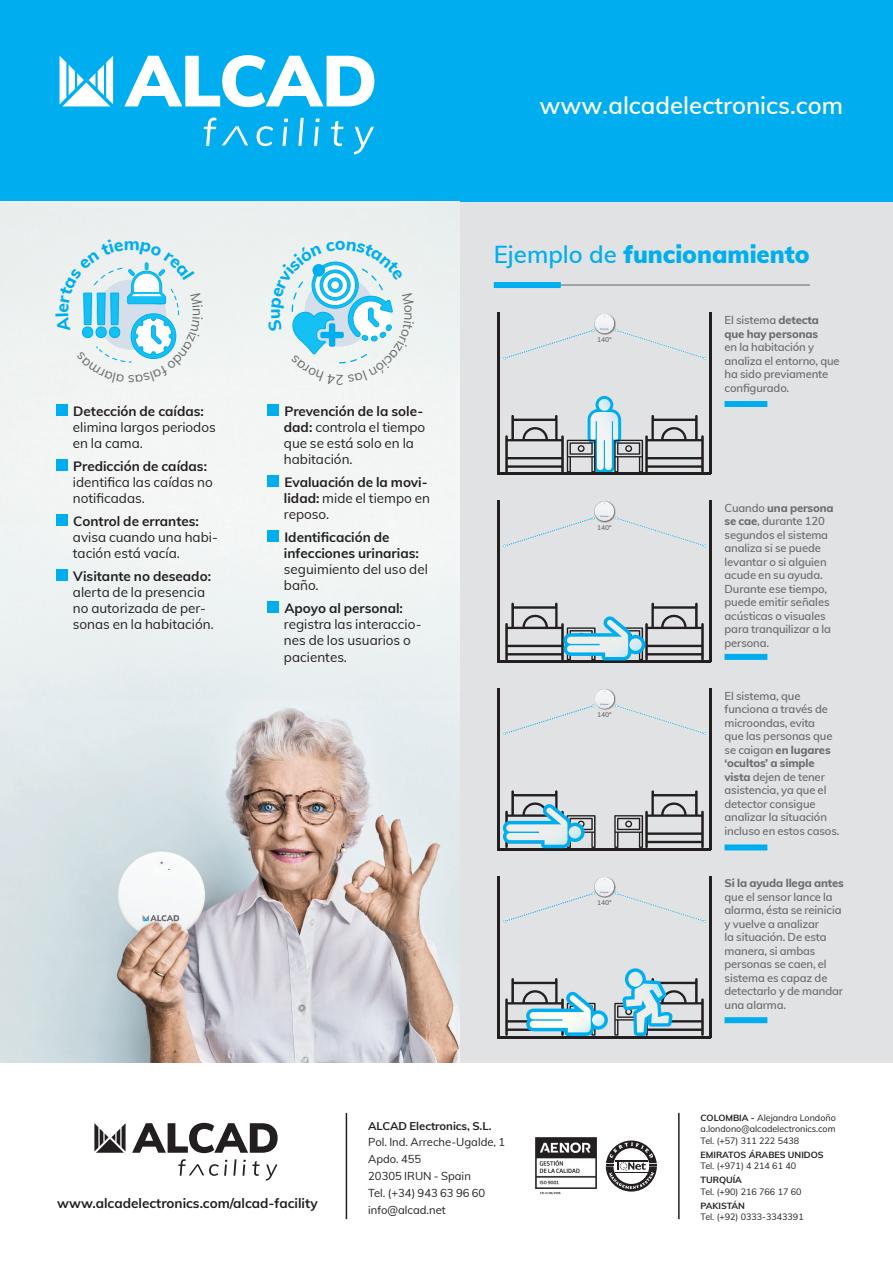
<style>
.page{position:relative;width:893px;height:1263px;background:#fff}
.page>*{position:absolute;margin:0;border:0;box-sizing:border-box;transform-origin:0 0}
.t1{font:600 24px "Muli";color:#fff}
.t2{font:900 24px "Muli";color:#00aeef}
.t3{font:13.95px "Muli";color:#6c6d70}
.t4{font:13.5px/16.2px "Muli";color:#231f20}
.t5{font:700 13.5px/16.2px "Muli";color:#231f20}
.t6{font:600 11.25px/13.5px "Muli";letter-spacing:-.01em;color:#6c6d70}
.t7{font:11.25px/17px "Muli";color:#231f20}
.t8{font:800 11.25px/13.5px "Muli";letter-spacing:-.01em;color:#6c6d70}
.t9{font:700 11.25px "Muli";color:#231f20}
.t10{font:9px/11.2px "Muli";letter-spacing:-.005em;color:#231f20;text-align:justify}
.t11{font:700 9px "Muli";letter-spacing:-.005em;color:#231f20}
.t12{font:600 6.75px "Muli";color:#6c6d70}
.s1{font-weight:700}
.s2{font-weight:400}
.s3{font-weight:600}
.s4{font-weight:800}
</style>
<div class="page">
<div style="left:0;top:202px;width:893px;height:860px;background:#e1e2e4"></div>
<div style="left:0;top:0;width:893px;height:202px;background:#00aeef"></div>
<svg style="left:60px;top:56px;width:53px;height:50px"></svg>
<svg style="left:124px;top:55px;width:250px;height:52px"></svg>
<svg style="left:204px;top:118px;width:12px;height:28px"></svg>
<svg style="left:257px;top:126px;width:16px;height:20px"></svg>
<svg style="left:282px;top:119px;width:6px;height:27px"></svg>
<svg style="left:298px;top:118px;width:6px;height:28px"></svg>
<svg style="left:314px;top:119px;width:6px;height:27px"></svg>
<svg style="left:331px;top:121px;width:12px;height:25px"></svg>
<svg style="left:354px;top:127px;width:20px;height:28px"></svg>
<svg style="left:222px;top:126px;width:26px;height:19px"></svg>
<hr style="left:346px;top:1113px;width:1px;height:106px;background:#231f20">
<hr style="left:678px;top:1113px;width:2px;height:106px;background:#231f20">
<img style="left:536px;top:1138px;width:60px;height:51px">
<svg style="left:540px;top:1192px;width:20px;height:2px"></svg>
<svg style="left:94px;top:1123px;width:32px;height:30px"></svg>
<svg style="left:132px;top:1123px;width:146px;height:30px"></svg>
<svg style="left:233px;top:1159px;width:3px;height:17px"></svg>
<svg style="left:242px;top:1160px;width:4px;height:16px"></svg>
<svg style="left:252px;top:1161px;width:8px;height:15px"></svg>
<svg style="left:266px;top:1164px;width:12px;height:17px"></svg>
<svg style="left:178px;top:1159px;width:49px;height:17px"></svg>
<svg style="left:606px;top:1140px;width:51px;height:51px"></svg>
<div style="left:724px;top:401px;width:43px;height:6px;background:#00aeef"></div>
<div style="left:724px;top:654px;width:43px;height:6px;background:#00aeef"></div>
<div style="left:724px;top:844px;width:43px;height:6px;background:#00aeef"></div>
<div style="left:724px;top:1017px;width:43px;height:6px;background:#00aeef"></div>
<hr style="left:503px;top:284px;width:307px;height:2px;background:#6c6d70">
<div style="left:494px;top:282px;width:67px;height:6px;background:#00aeef"></div>
<svg style="left:505px;top:396px;width:199px;height:77px"></svg>
<hr style="left:498px;top:473px;width:213px;height:2px;background:#231f20">
<hr style="left:498px;top:313px;width:2px;height:161px;background:#231f20">
<hr style="left:709px;top:313px;width:2px;height:161px;background:#231f20">
<img style="left:594px;top:314px;width:22px;height:21px">
<svg style="left:503px;top:329px;width:92px;height:31px"></svg>
<svg style="left:615px;top:329px;width:91px;height:31px"></svg>
<img style="left:595px;top:314px;width:19px;height:19px;border-radius:10px">
<hr style="left:498px;top:661px;width:213px;height:2px;background:#231f20">
<hr style="left:498px;top:500px;width:2px;height:162px;background:#231f20">
<hr style="left:709px;top:500px;width:2px;height:162px;background:#231f20">
<img style="left:594px;top:501px;width:22px;height:22px">
<svg style="left:503px;top:517px;width:92px;height:30px"></svg>
<svg style="left:615px;top:517px;width:91px;height:30px"></svg>
<img style="left:595px;top:502px;width:19px;height:19px;border-radius:10px">
<svg style="left:505px;top:603px;width:199px;height:57px"></svg>
<svg style="left:614px;top:790px;width:90px;height:58px"></svg>
<hr style="left:498px;top:848px;width:213px;height:2px;background:#231f20">
<hr style="left:498px;top:688px;width:2px;height:161px;background:#231f20">
<hr style="left:709px;top:688px;width:2px;height:161px;background:#231f20">
<img style="left:595px;top:689px;width:21px;height:21px">
<svg style="left:503px;top:704px;width:92px;height:31px"></svg>
<svg style="left:615px;top:704px;width:91px;height:31px"></svg>
<img style="left:595px;top:689px;width:19px;height:19px;border-radius:10px">
<svg style="left:503px;top:790px;width:93px;height:58px"></svg>
<hr style="left:498px;top:1036px;width:213px;height:2px;background:#231f20">
<hr style="left:498px;top:876px;width:2px;height:161px;background:#231f20">
<hr style="left:709px;top:876px;width:2px;height:161px;background:#231f20">
<img style="left:594px;top:877px;width:22px;height:21px">
<svg style="left:503px;top:892px;width:92px;height:31px"></svg>
<svg style="left:615px;top:892px;width:91px;height:31px"></svg>
<img style="left:595px;top:877px;width:19px;height:19px;border-radius:10px">
<svg style="left:505px;top:978px;width:103px;height:58px"></svg>
<svg style="left:614px;top:968px;width:90px;height:68px"></svg>
<img style="left:0;top:202px;width:459px;height:860px">
<div style="left:56px;top:404px;width:12px;height:12px;background:#00aeef"></div>
<div style="left:56px;top:459px;width:12px;height:12px;background:#00aeef"></div>
<div style="left:56px;top:514px;width:12px;height:12px;background:#00aeef"></div>
<div style="left:56px;top:569px;width:12px;height:12px;background:#00aeef"></div>
<div style="left:267px;top:404px;width:12px;height:12px;background:#00aeef"></div>
<div style="left:267px;top:475px;width:12px;height:12px;background:#00aeef"></div>
<div style="left:267px;top:530px;width:12px;height:12px;background:#00aeef"></div>
<div style="left:267px;top:601px;width:12px;height:12px;background:#00aeef"></div>
<svg style="left:55px;top:224px;width:148px;height:171px"></svg>
<svg style="left:268px;top:241px;width:146px;height:144px"></svg>
<h1 class="t1" style="left:540px;top:88px;width:305px">www.alcadelectronics.com</h1>
<p class="t3" style="left:208px;top:308px;width:10px;rotate:90deg">n</p>
<p class="t5" style="left:73px;top:402px;width:132px">Detección de caídas:</p>
<p class="t4" style="left:73px;top:418px;width:144px">elimina largos periodos en la cama.</p>
<p class="t5" style="left:73px;top:457px;width:135px">Predicción de caídas:</p>
<p class="t4" style="left:73px;top:473px;width:141px">identifica las caídas no notificadas.</p>
<p class="t5" style="left:73px;top:512px;width:127px">Control de errantes:</p>
<p class="t4" style="left:73px;top:528px;width:146px">avisa cuando una habi&shy;tación está vacía.</p>
<p class="t5" style="left:73px;top:567px;width:139px">Visitante no deseado:</p>
<p class="t4" style="left:73px;top:583px;width:142px">alerta de la presencia no autorizada de per&shy;sonas en la habitación.</p>
<p class="t4" style="left:284px;top:402px;width:143px"><span class="s1">Prevención de la sole&shy;dad:</span> controla el tiempo que se está solo en la habitación.</p>
<p class="t5" style="left:284px;top:473px;width:148px">Evaluación de la movi&shy;lidad: <span class="s2">mide el tiempo en reposo.</span></p>
<p class="t5" style="left:284px;top:528px;width:136px">Identificación de infecciones urinarias:</p>
<p class="t4" style="left:284px;top:561px;width:145px">seguimiento del uso del baño.</p>
<p class="t5" style="left:284px;top:599px;width:120px">Apoyo al personal:</p>
<p class="t4" style="left:284px;top:616px;width:139px">registra las interaccio&shy;nes de los usuarios o pacientes.</p>
<h1 class="t2" style="left:494px;top:236px;width:317px"><span class="s3">Ejemplo de</span> funcionamiento</h1>
<p class="t12" style="left:597px;top:334px;width:16px">140º</p>
<p class="t12" style="left:597px;top:522px;width:16px">140º</p>
<p class="t12" style="left:597px;top:710px;width:16px">140º</p>
<p class="t12" style="left:597px;top:898px;width:16px">140º</p>
<p class="t8" style="left:724px;top:313px;width:96px"><span class="s3">El sistema</span> detecta que hay personas</p>
<p class="t6" style="left:724px;top:340px;width:117px">en la habitación y analiza el entorno, que ha sido previamente configurado.</p>
<p class="t6" style="left:724px;top:500px;width:111px">Cuando <span class="s4">una persona se cae</span>, durante 120 segundos el sistema analiza si se puede levantar o si alguien acude en su ayuda.<br>Durante ese tiempo, puede emitir señales acústicas o visuales para tranquilizar a la persona.</p>
<p class="t6" style="left:724px;top:688px;width:116px">El sistema, que funciona a través de microondas, evita<br>que las personas que se caigan <span class="s4">en lugares ‘ocultos’ a simple vista</span> dejen de tener asistencia, ya que el detector consigue analizar la situación incluso en estos casos.</p>
<p class="t8" style="left:724px;top:876px;width:121px">Si la ayuda llega antes</p>
<p class="t6" style="left:724px;top:889px;width:120px">que el sensor lance la alarma, ésta se reinicia y vuelve a analizar<br>la situación. De esta manera, si ambas personas se caen, el sistema es capaz de detectarlo y de mandar una alarma.</p>
<p class="t5" style="left:57px;top:1195px;width:262px">www.alcadelectronics.com/alcad-facility</p>
<p class="t9" style="left:368px;top:1117px;width:125px">ALCAD Electronics, S.L.</p>
<p class="t7" style="left:368px;top:1132px;width:139px">Pol. Ind. Arreche-Ugalde, 1<br>Apdo. 455<br>20305 IRUN - Spain<br>Tel. (+34) 943 63 96 60 info@alcad.net</p>
<p class="t10" style="left:701px;top:1112px;width:137px"><span class="s1">COLOMBIA -</span> Alejandra Londoño a.londono@alcadelectronics.com Tel. (+57) 311 222 5438</p>
<p class="t11" style="left:701px;top:1148px;width:124px">EMIRATOS ÁRABES UNIDOS</p>
<p class="t10" style="left:701px;top:1160px;width:97px">Tel. (+971) 4 214 61 40</p>
<p class="t11" style="left:701px;top:1173px;width:43px">TURQUÍA</p>
<p class="t10" style="left:701px;top:1185px;width:102px">Tel. (+90) 216 766 17 60</p>
<p class="t11" style="left:701px;top:1199px;width:46px">PAKISTÁN</p>
<p class="t10" style="left:701px;top:1211px;width:105px">Tel. (+92) 0333-3343391</p>
</div>
